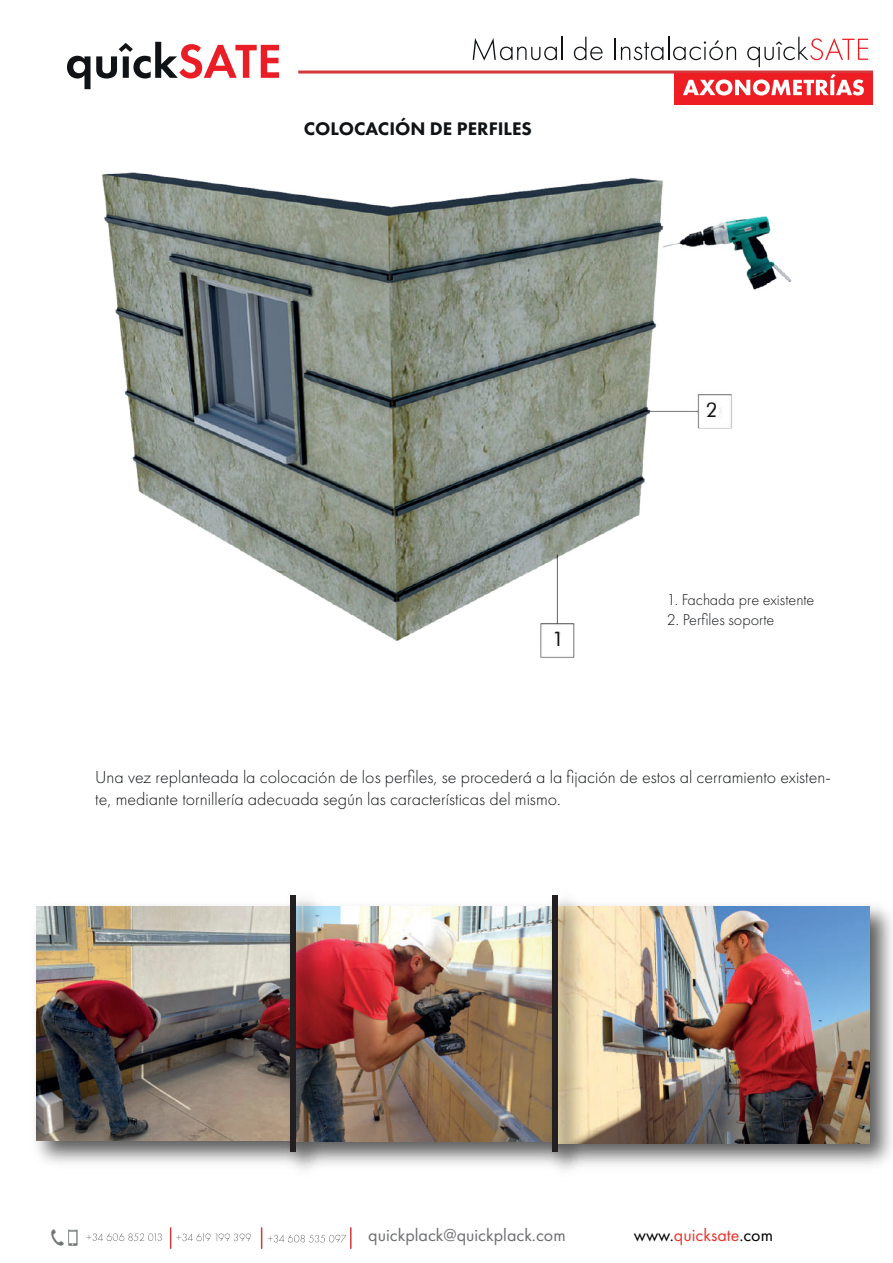
<style>
.page{position:relative;width:893px;height:1263px;background:#fff}
.page>*{position:absolute;margin:0;border:0;box-sizing:border-box;transform-origin:0 0}
.t1{font:20.25px "Futura BT";color:#101315}
.t2{font:800 18.9px "Futura PT";color:#101315}
.t3{font:300 18px/21.6px "Futura PT";color:#101315}
.t4{font:18px "Futura PT";color:#6c6d70}
.t5{font:18px "Futura PT";color:#ec322a}
.t6{font:300 16.2px "Futura PT";color:#101315}
.s1{color:#000001}
</style>
<div class="page">
<img style="left:84px;top:89px;width:708px;height:569px">
<div style="left:703px;top:401px;width:15px;height:15px;background:#fff"></div>
<div style="left:548px;top:636px;width:21px;height:17px;background:#fff"></div>
<img style="left:36px;top:906px;width:242px;height:237px">
<hr style="left:298px;top:71px;width:575px;height:3px;background:#d2383c">
<svg style="left:67px;top:42px;width:212px;height:47px"></svg>
<svg style="left:473px;top:38px;width:84px;height:23px"></svg>
<hr style="left:561px;top:37px;width:2px;height:23px;background:#101315">
<svg style="left:574px;top:37px;width:29px;height:23px"></svg>
<hr style="left:614px;top:39px;width:2px;height:21px;background:#101315">
<svg style="left:621px;top:37px;width:115px;height:23px"></svg>
<svg style="left:747px;top:37px;width:121px;height:30px"></svg>
<svg style="left:261px;top:1227px;width:1px;height:22px"></svg>
<hr style="left:350px;top:1227px;width:2px;height:22px;background:#d2383c">
<img style="left:51px;top:1229px;width:13px;height:16px">
<img style="left:68px;top:1229px;width:10px;height:17px">
<svg style="left:87px;top:1227px;width:164px;height:22px"></svg>
<svg style="left:268px;top:1234px;width:78px;height:9px"></svg>
<div style="left:674px;top:73px;width:199px;height:32px;background:#ee1d23"></div>
<svg style="left:683px;top:74px;width:181px;height:21px"></svg>
<div style="left:726px;top:510px;width:165px;height:69px;background:#fff"></div>
<img style="left:329px;top:906px;width:211px;height:258px">
<img style="left:591px;top:906px;width:302px;height:259px">
<img style="left:278px;top:894px;width:51px;height:280px">
<div style="left:290px;top:895px;width:6px;height:257px;background:#231f20"></div>
<img style="left:540px;top:899px;width:51px;height:271px">
<div style="left:552px;top:895px;width:6px;height:257px;background:#231f20"></div>
<p class="t2" style="left:304px;top:117px;width:230px">COLOCACIÓN DE PERFILES</p>
<p class="t1" style="left:552px;top:627px;width:13px">1</p>
<p class="t1" style="left:706px;top:397px;width:13px">2</p>
<p class="t6" style="left:667px;top:591px;width:149px">1. Fachada pre existente</p>
<p class="t6" style="left:667px;top:610px;width:109px">2. Perfiles soporte</p>
<p class="t3" style="left:95px;top:766px;width:737px">Una vez replanteada la colocación de los perfiles, se procederá a la fijación de estos al cerramiento existen&shy;te, mediante tornillería adecuada según las características del mismo.</p>
<p class="t4" style="left:368px;top:1224px;width:199px">quickplack@quickplack.com</p>
<p class="t5" style="left:634px;top:1224px;width:141px"><span class="s1">www.</span>quicksate<span class="s1">.com</span></p>
</div>
